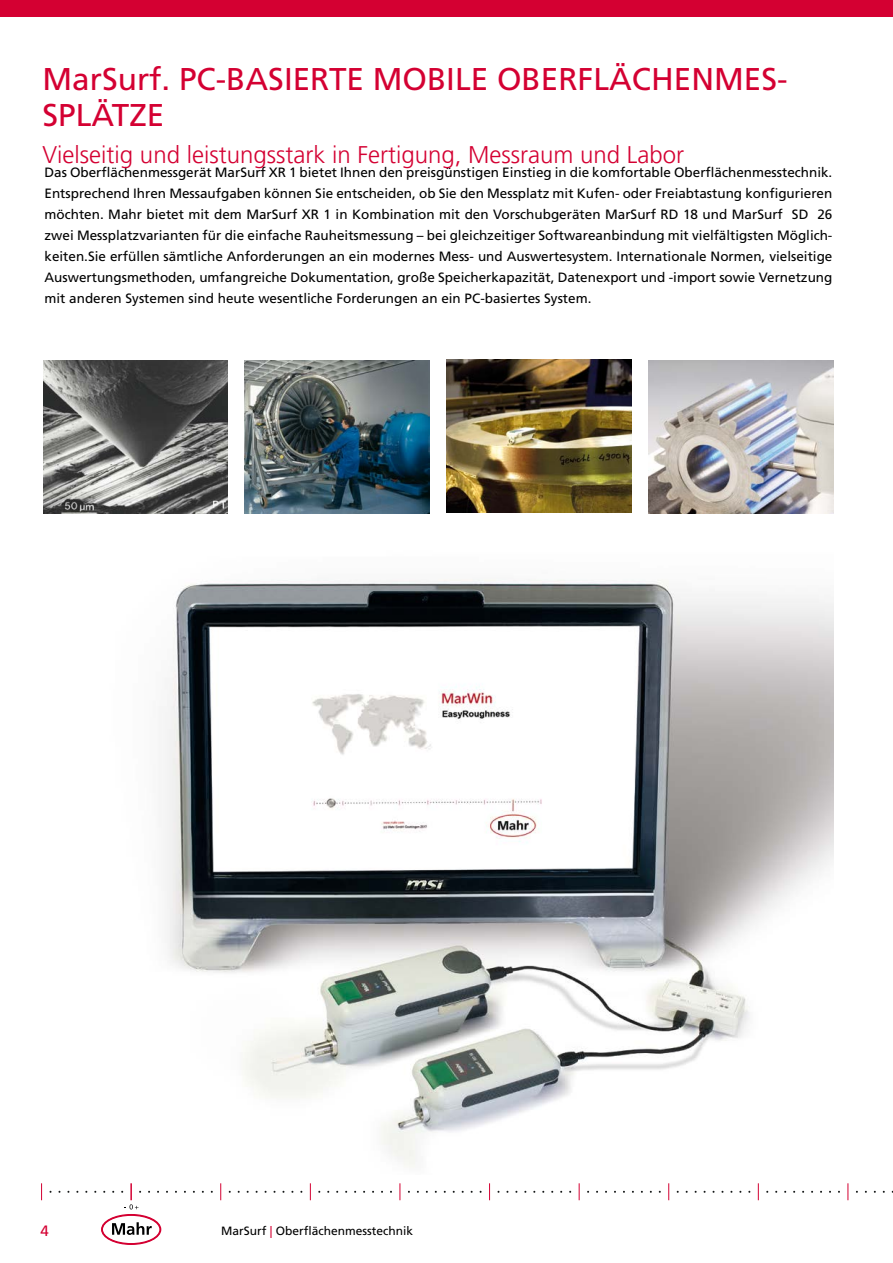
<style>
.page{position:relative;width:893px;height:1263px;background:#fff}
.page>*{position:absolute;margin:0;border:0;box-sizing:border-box;transform-origin:0 0}
.Headline_1{font:31.5px/36px "Frutiger LT Pro";color:#d40032}
.Headline2{font:300 24px "Frutiger LT Pro";color:#d40032}
.t1{font:15px "Frutiger LT Pro";color:#d40032}
.Fliesstext{font:13.5px/21px "Frutiger LT Pro";color:#000;text-align:justify}
.t2{font:12px "Frutiger LT Pro";color:#000}
.s1{color:#d40032}
</style>
<div class="page">
<img style="left:165px;top:579px;width:668px;height:589px">
<img style="left:43px;top:360px;width:184px;height:153px">
<img style="left:245px;top:360px;width:185px;height:153px">
<img style="left:447px;top:359px;width:185px;height:153px">
<img style="left:649px;top:360px;width:184px;height:153px">
<div style="left:0;top:0;width:893px;height:17px;background:#d40032"></div>
<svg style="left:41px;top:1183px;width:1px;height:17px"></svg>
<svg style="left:94px;top:1183px;width:74px;height:61px"></svg>
<svg style="left:220px;top:1183px;width:1px;height:17px"></svg>
<svg style="left:310px;top:1183px;width:1px;height:17px"></svg>
<svg style="left:400px;top:1183px;width:1px;height:17px"></svg>
<svg style="left:489px;top:1183px;width:1px;height:17px"></svg>
<svg style="left:579px;top:1183px;width:1px;height:17px"></svg>
<svg style="left:668px;top:1183px;width:1px;height:17px"></svg>
<svg style="left:758px;top:1183px;width:1px;height:17px"></svg>
<svg style="left:847px;top:1183px;width:1px;height:17px"></svg>
<p class="Headline_1" style="left:43px;top:61px;width:747px">MarSurf. PC-BASIERTE MOBILE OBERFLÄCHENMES-<br>SPLÄTZE</p>
<p class="Headline2" style="left:43px;top:140px;width:643px">Vielseitig und leistungsstark in Fertigung, Messraum und Labor</p>
<p class="Fliesstext" style="left:45px;top:162px;width:789px">Das Oberflächenmessgerät MarSurf XR 1 bietet Ihnen den preisgünstigen Einstieg in die komfortable Oberflächenmesstechnik.<br>Entsprechend Ihren Messaufgaben können Sie entscheiden, ob Sie den Messplatz mit Kufen- oder Freiabtastung konfigurieren möchten. Mahr bietet mit dem MarSurf XR 1 in Kombination mit den Vorschubgeräten MarSurf RD 18 und MarSurf SD 26 zwei Messplatzvarianten für die einfache Rauheitsmessung – bei gleichzeitiger Softwareanbindung mit vielfältigsten Möglich&shy;keiten.Sie erfüllen sämtliche Anforderungen an ein modernes Mess- und Auswertesystem. Internationale Normen, vielseitige Auswertungsmethoden, umfangreiche Dokumentation, große Speicherkapazität, Datenexport und -import sowie Vernetzung mit anderen Systemen sind heute wesentliche Forderungen an ein PC-basiertes System.</p>
<p class="t1" style="left:40px;top:1222px;width:10px">4</p>
<p class="t2" style="left:221px;top:1224px;width:194px">MarSurf <span class="s1">|</span> Oberflächenmesstechnik</p>
</div>
